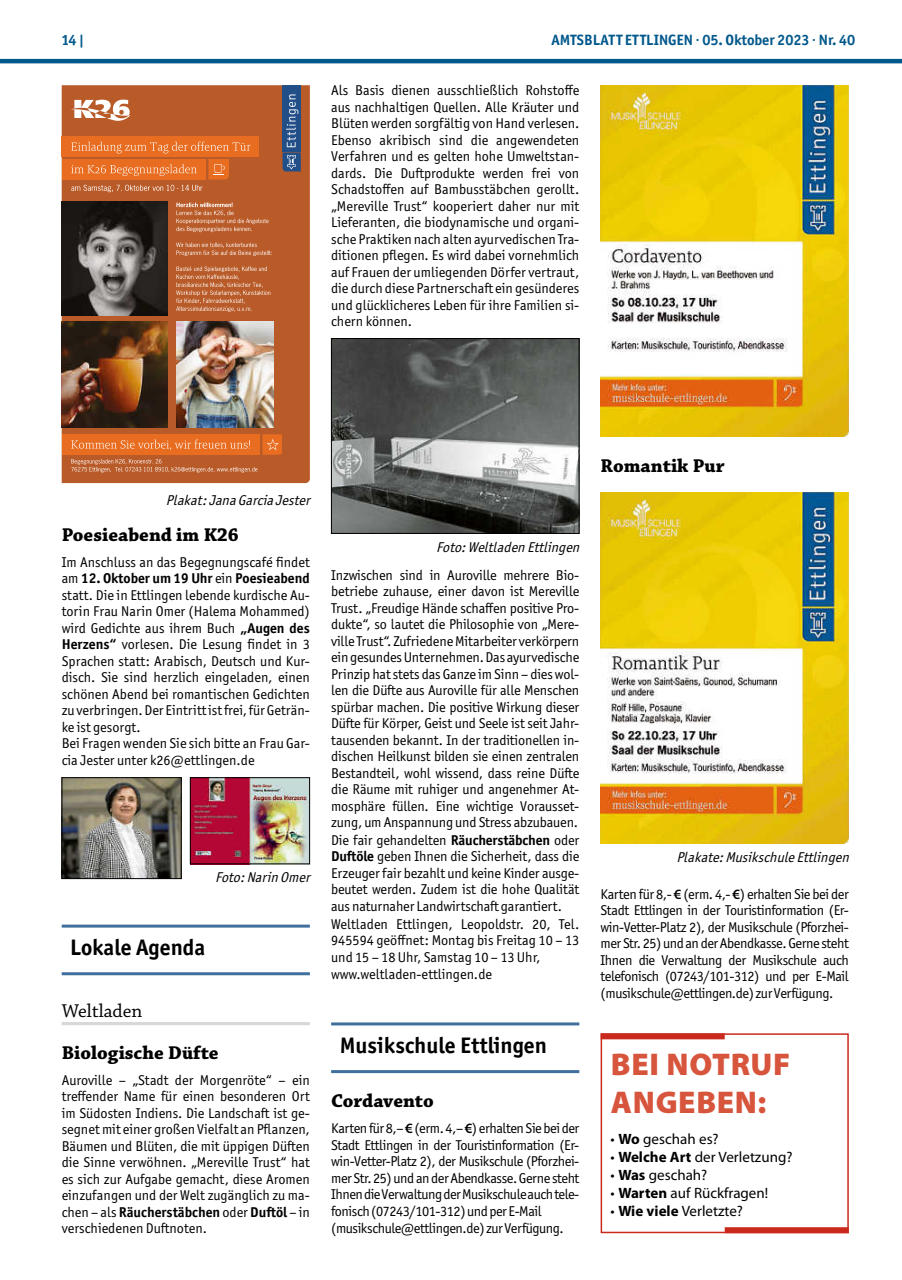
<style>
.page{position:relative;width:902px;height:1280px;background:#fff}
.page>*{position:absolute;margin:0;border:0;box-sizing:border-box;transform-origin:0 0}
.t1{font:900 31.5px/37.8px "Myriad Pro";letter-spacing:.02em;color:#d7553c}
.t2{font:700 22.5px "Officina Sans ITC Pro";color:#000}
.t3{font:700 19.5px "Chaparral Pro";color:#000}
.t4{font:19.5px "Chaparral Pro";color:#000}
.t5{font:15px "Myriad Pro";color:#000}
.t6{font:700 15px "Officina Sans ITC Pro";color:#00588b}
.t7{font:14.25px/16.5px "Officina Sans ITC Pro";letter-spacing:-.01em;color:#000;text-align:justify}
.t8{font:14.25px/16.6px "Officina Sans ITC Pro";letter-spacing:-.03em;color:#000}
.t9{font:italic 14.25px "Officina Sans ITC Pro";color:#000}
.s1{font-weight:700}
.s2{font-family:"Myriad Pro";font-weight:600}
</style>
<div class="page">
<hr style="left:0;top:59px;width:901px;height:4px;background:#00588b">
<hr style="left:62px;top:924px;width:248px;height:3px;background:#406f9d">
<hr style="left:62px;top:972px;width:248px;height:3px;background:#406f9d">
<hr style="left:62px;top:1022px;width:248px;height:3px;background:#d8d8d9">
<div style="left:62px;top:85px;width:248px;height:398px;background:#b95b29"></div>
<div style="left:62px;top:136px;width:197px;height:21px;background:#e86d20"></div>
<svg style="left:71px;top:142px;width:179px;height:11px"></svg>
<div style="left:62px;top:159px;width:143px;height:20px;background:#e86d20"></div>
<svg style="left:71px;top:164px;width:126px;height:12px"></svg>
<svg style="left:208px;top:159px;width:21px;height:20px"></svg>
<svg style="left:71px;top:185px;width:131px;height:7px"></svg>
<img style="left:62px;top:202px;width:106px;height:113px">
<svg style="left:176px;top:203px;width:93px;height:29px"></svg>
<svg style="left:176px;top:243px;width:96px;height:13px"></svg>
<svg style="left:176px;top:266px;width:94px;height:46px"></svg>
<img style="left:62px;top:322px;width:106px;height:105px">
<img style="left:176px;top:322px;width:97px;height:105px">
<div style="left:62px;top:434px;width:197px;height:21px;background:#e86d20"></div>
<svg style="left:71px;top:434px;width:211px;height:38px"></svg>
<div style="left:282px;top:85px;width:18px;height:66px;background:#224f88"></div>
<svg style="left:282px;top:94px;width:18px;height:77px"></svg>
<svg style="left:71px;top:100px;width:59px;height:21px"></svg>
<img style="left:64px;top:779px;width:115px;height:98px">
<div style="left:62px;top:777px;width:119px;height:102px;border:1px solid #000"></div>
<img style="left:192px;top:779px;width:116px;height:83px">
<div style="left:190px;top:777px;width:120px;height:87px;border:1px solid #000"></div>
<hr style="left:331px;top:1022px;width:248px;height:3px;background:#406f9d">
<hr style="left:331px;top:1070px;width:248px;height:3px;background:#406f9d">
<img style="left:333px;top:340px;width:244px;height:192px">
<div style="left:331px;top:338px;width:248px;height:196px;border:1px solid #000"></div>
<img style="left:600px;top:85px;width:248px;height:351px">
<img style="left:600px;top:493px;width:248px;height:351px">
<div style="left:600px;top:1033px;width:248px;height:200px;border:2px solid #ca2a1e"></div>
<div style="left:600px;top:1033px;width:124px;height:6px;background:#ca2a1e"></div>
<div style="left:724px;top:1227px;width:124px;height:6px;background:#ca2a1e"></div>
<p class="t6" style="left:62px;top:31px;width:24px">14 |</p>
<p class="t6" style="left:551px;top:31px;width:305px">AMTSBLATT ETTLINGEN · 05. Oktober 2023 · Nr. 40</p>
<p class="t7" style="left:331px;top:82px;width:250px">Als Basis dienen ausschließlich Rohstoffe aus nachhaltigen Quellen. Alle Kräuter und Blüten werden sorgfältig von Hand verlesen.<br>Ebenso akribisch sind die angewendeten Verfahren und es gelten hohe Umweltstan&shy;dards. Die Duftprodukte werden frei von Schadstoffen auf Bambusstäbchen gerollt. „Mereville Trust“ kooperiert daher nur mit Lieferanten, die biodynamische und organi&shy;sche Praktiken nach alten ayurvedischen Tra&shy;ditionen pflegen. Es wird dabei vornehmlich auf Frauen der umliegenden Dörfer vertraut, die durch diese Partnerschaft ein gesünderes und glücklicheres Leben für ihre Familien si&shy;chern können.</p>
<p class="t9" style="left:166px;top:492px;width:149px">Plakat:JanaGarciaJester</p>
<h3 class="t3" style="left:62px;top:524px;width:179px">Poesieabend im K26</h3>
<p class="t7" style="left:62px;top:554px;width:250px;text-align:left">Im Anschluss an das Begegnungscafé findet am <span class="s1">12. Oktober um 19 Uhr</span> ein <span class="s1">Poesieabend </span>statt. Die in Ettlingen lebende kurdische Au&shy;torin Frau Narin Omer (Halema Mohammed) wird Gedichte aus ihrem Buch <span class="s1">„Augen des Herzens“</span> vorlesen. Die Lesung findet in 3<br>Sprachen statt: Arabisch, Deutsch und Kur&shy;disch. Sie sind herzlich eingeladen, einen schönen Abend bei romantischen Gedichten zu verbringen. Der Eintritt ist frei, für Geträn&shy;ke ist gesorgt.<br>Bei Fragen wenden Sie sich bitte an Frau Gar&shy;cia Jester unter k26@ettlingen.de</p>
<p class="t9" style="left:215px;top:869px;width:100px">Foto:Narin Omer</p>
<h2 class="t2" style="left:70px;top:934px;width:137px">Lokale Agenda</h2>
<h3 class="t4" style="left:62px;top:1000px;width:82px">Weltladen</h3>
<h3 class="t3" style="left:62px;top:1042px;width:158px">Biologische Düfte</h3>
<p class="t7" style="left:62px;top:1071px;width:250px">Auroville – „Stadt der Morgenröte“ – ein treffender Name für einen besonderen Ort im Südosten Indiens. Die Landschaft ist ge&shy;segnet mit einer großen Vielfalt an Pflanzen, Bäumen und Blüten, die mit üppigen Düften die Sinne verwöhnen. „Mereville Trust“ hat es sich zur Aufgabe gemacht, diese Aromen einzufangen und der Welt zugänglich zu ma&shy;chen – als <span class="s1">Räucherstäbchen</span> oder <span class="s1">Duftöl</span> – in verschiedenen Duftnoten.</p>
<p class="t9" style="left:436px;top:538px;width:148px">Foto:Weltladen Ettlingen</p>
<p class="t7" style="left:331px;top:567px;width:250px;text-align:left">Inzwischen sind in Auroville mehrere Bio&shy;betriebe zuhause, einer davon ist Mereville Trust. „Freudige Hände schaffen positive Pro&shy;dukte“, so lautet die Philosophie von „Mere&shy;ville Trust“. Zufriedene Mitarbeiter verkörpern ein gesundes Unternehmen. Das ayurvedische Prinzip hat stets das Ganze im Sinn – dies wol&shy;len die Düfte aus Auroville für alle Menschen spürbar machen. Die positive Wirkung dieser Düfte für Körper, Geist und Seele ist seit Jahr&shy;tausenden bekannt. In der traditionellen in&shy;dischen Heilkunst bilden sie einen zentralen Bestandteil, wohl wissend, dass reine Düfte die Räume mit ruhiger und angenehmer At&shy;mosphäre füllen. Eine wichtige Vorausset&shy;zung, um Anspannung und Stress abzubauen.<br>Die fair gehandelten <span class="s1">Räucherstäbchen</span> oder <span class="s1">Duftöle</span> geben Ihnen die Sicherheit, dass die Erzeuger fair bezahlt und keine Kinder ausge&shy;beutet werden. Zudem ist die hohe Qualität aus naturnaher Landwirtschaft garantiert.<br>Weltladen Ettlingen, Leopoldstr. 20, Tel.<br>945594 geöffnet: Montag bis Freitag 10 – 13 und 15 – 18 Uhr, Samstag 10 – 13 Uhr, www.weltladen-ettlingen.de</p>
<h2 class="t2" style="left:339px;top:1031px;width:209px">Musikschule Ettlingen</h2>
<h3 class="t3" style="left:331px;top:1089px;width:104px">Cordavento</h3>
<p class="t8" style="left:331px;top:1120px;width:250px">Karten für 8,– <span class="s2">€</span> (erm. 4,– <span class="s2">€</span>) erhalten Sie bei der Stadt Ettlingen in der Touristinformation (Er&shy;win-Vetter-Platz 2), der Musikschule (Pforzhei&shy;mer Str. 25) und an der Abendkasse. Gerne steht Ihnen die Verwaltung der Musikschule auch tele&shy;fonisch (07243/101-312) und per E-Mail (musikschule@ettlingen.de) zur Verfügung.</p>
<h3 class="t3" style="left:600px;top:455px;width:125px">Romantik Pur</h3>
<p class="t9" style="left:676px;top:849px;width:178px">Plakate:MusikschuleEttlingen</p>
<p class="t7" style="left:600px;top:885px;width:250px">Karten für 8,- <span class="s2">€</span> (erm. 4,- <span class="s2">€</span>) erhalten Sie bei der Stadt Ettlingen in der Touristinformation (Er&shy;win-Vetter-Platz 2), der Musikschule (Pforzhei&shy;mer Str. 25) und an der Abendkasse. Gerne steht Ihnen die Verwaltung der Musikschule auch telefonisch (07243/101-312) und per E-Mail (musikschule@ettlingen.de) zur Verfügung.</p>
<h1 class="t1" style="left:611px;top:1046px;width:181px">BEI NOTRUF<br>ANGEBEN:</h1>
<p class="t5" style="left:610px;top:1130px;width:110px">• <span class="s1">Wo</span> geschah es?</p>
<p class="t5" style="left:610px;top:1148px;width:183px">• <span class="s1">Welche Art</span> der Verletzung?</p>
<p class="t5" style="left:610px;top:1166px;width:98px">• <span class="s1">Was</span> geschah?</p>
<p class="t5" style="left:610px;top:1184px;width:159px">• <span class="s1">Warten</span> auf Rückfragen!</p>
<p class="t5" style="left:610px;top:1202px;width:134px">• <span class="s1">Wie viele</span> Verletzte?</p>
</div>
